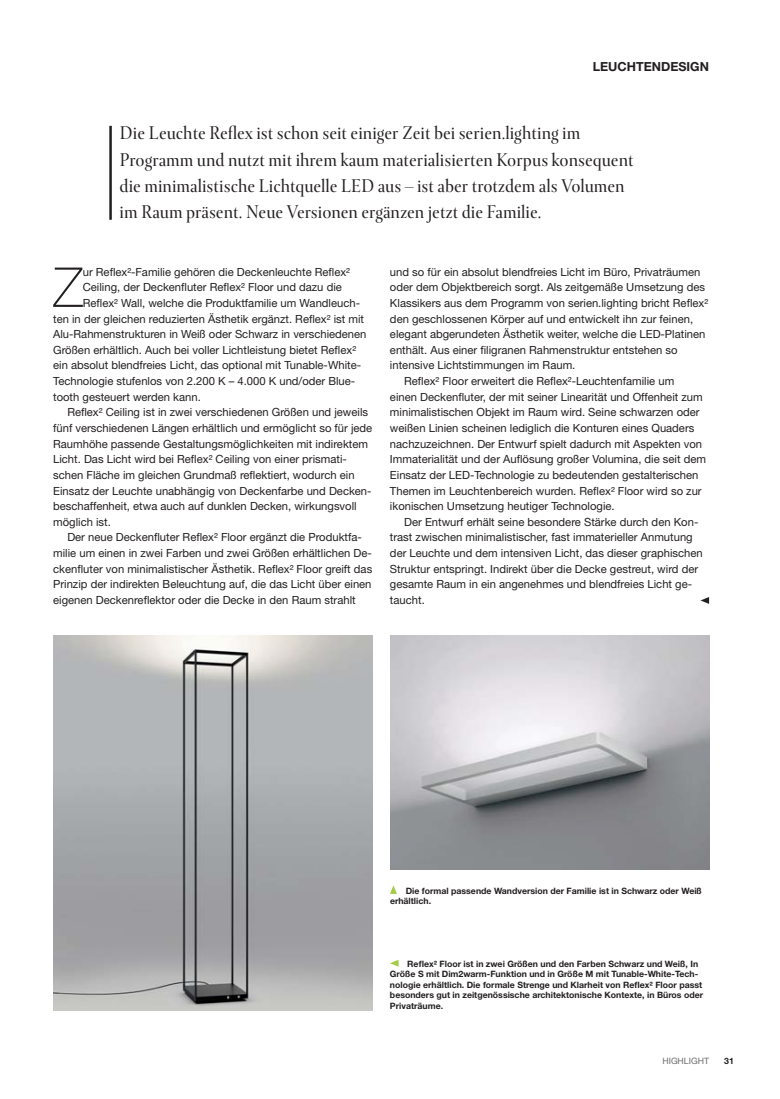
<style>
.page{position:relative;width:780px;height:1099px;background:#fff}
.page>*{position:absolute;margin:0;border:0;box-sizing:border-box;transform-origin:0 0}
.t1{font:100 55px "Helvetica Neue LT Std";color:#231f20}
.t2{font:18.75px/26.2px "Levato Std";color:#231f20}
.t3{font:700 12.5px "Helvetica Neue LT Std";color:#231f20}
.t4{font:11.25px "Helvetica Neue LT Std";color:#231f20}
.t5{font:700 8.75px/10.5px "Helvetica Neue LT Std";color:#231f20}
.t6{font:8.75px "Helvetica Neue LT Std";color:#6d6e70}
</style>
<div class="page">
<hr style="left:109px;top:126px;width:3px;height:94px;background:#231f20">
<svg style="left:700px;top:597px;width:9px;height:7px"></svg>
<svg style="left:390px;top:885px;width:7px;height:8px"></svg>
<svg style="left:390px;top:960px;width:8px;height:6px"></svg>
<img style="left:53px;top:635px;width:319px;height:375px">
<img style="left:390px;top:635px;width:319px;height:234px">
<p class="t3" style="left:592px;top:62px;width:118px">LEUCHTENDESIGN</p>
<p class="t2" style="left:120px;top:122px;width:515px">Die Leuchte Reflex ist schon seit einiger Zeit bei serien.lighting im Programm und nutzt mit ihrem kaum materialisierten Korpus konsequent die minimalistische Lichtquelle LED aus – ist aber trotzdem als Volumen im Raum präsent. Neue Versionen ergänzen jetzt die Familie.</p>
<h1 class="t1" style="left:53px;top:268px;width:31px">Z</h1>
<p class="t4" style="left:83px;top:267px;width:269px">ur Reflex2-Familie gehören die Deckenleuchte Reflex2</p>
<p class="t4" style="left:83px;top:283px;width:260px">Ceiling, der Deckenfluter Reflex2 Floor und dazu die</p>
<p class="t4" style="left:83px;top:299px;width:279px">Reflex2 Wall, welche die Produktfamilie um Wandleuch-</p>
<p class="t4" style="left:53px;top:314px;width:312px">ten in der gleichen reduzierten Ästhetik ergänzt. Reflex2 ist mit</p>
<p class="t4" style="left:53px;top:330px;width:315px">Alu-Rahmenstrukturen in Weiß oder Schwarz in verschiedenen</p>
<p class="t4" style="left:53px;top:346px;width:304px">Größen erhältlich. Auch bei voller Lichtleistung bietet Reflex2</p>
<p class="t4" style="left:53px;top:361px;width:309px">ein absolut blendfreies Licht, das optional mit Tunable-White-</p>
<p class="t4" style="left:53px;top:377px;width:303px">Technologie stufenlos von 2.200 K – 4.000 K und/oder Blue-</p>
<p class="t4" style="left:53px;top:392px;width:149px">tooth gesteuert werden kann.</p>
<p class="t4" style="left:67px;top:408px;width:302px">Reflex2 Ceiling ist in zwei verschiedenen Größen und jeweils</p>
<p class="t4" style="left:53px;top:424px;width:320px">fünf verschiedenen Längen erhältlich und ermöglicht so für jede</p>
<p class="t4" style="left:53px;top:439px;width:316px">Raumhöhe passende Gestaltungsmöglichkeiten mit indirektem</p>
<p class="t4" style="left:53px;top:455px;width:295px">Licht. Das Licht wird bei Reflex2 Ceiling von einer prismati-</p>
<p class="t4" style="left:53px;top:471px;width:303px">schen Fläche im gleichen Grundmaß reflektiert, wodurch ein</p>
<p class="t4" style="left:53px;top:486px;width:320px">Einsatz der Leuchte unabhängig von Deckenfarbe und Decken-</p>
<p class="t4" style="left:53px;top:502px;width:305px">beschaffenheit, etwa auch auf dunklen Decken, wirkungsvoll</p>
<p class="t4" style="left:53px;top:517px;width:59px">möglich ist.</p>
<p class="t4" style="left:67px;top:533px;width:296px">Der neue Deckenfluter Reflex2 Floor ergänzt die Produktfa-</p>
<p class="t4" style="left:53px;top:549px;width:320px">milie um einen in zwei Farben und zwei Größen erhältlichen De-</p>
<p class="t4" style="left:53px;top:564px;width:320px">ckenfluter von minimalistischer Ästhetik. Reflex2 Floor greift das</p>
<p class="t4" style="left:53px;top:580px;width:320px">Prinzip der indirekten Beleuchtung auf, die das Licht über einen</p>
<p class="t4" style="left:53px;top:596px;width:304px">eigenen Deckenreflektor oder die Decke in den Raum strahlt</p>
<p class="t4" style="left:390px;top:267px;width:312px">und so für ein absolut blendfreies Licht im Büro, Privaträumen</p>
<p class="t4" style="left:390px;top:283px;width:316px">oder dem Objektbereich sorgt. Als zeitgemäße Umsetzung des</p>
<p class="t4" style="left:390px;top:299px;width:319px">Klassikers aus dem Programm von serien.lighting bricht Reflex2</p>
<p class="t4" style="left:390px;top:314px;width:304px">den geschlossenen Körper auf und entwickelt ihn zur feinen,</p>
<p class="t4" style="left:390px;top:330px;width:317px">elegant abgerundeten Ästhetik weiter, welche die LED-Platinen</p>
<p class="t4" style="left:390px;top:346px;width:289px">enthält. Aus einer filigranen Rahmenstruktur entstehen so</p>
<p class="t4" style="left:390px;top:361px;width:187px">intensive Lichtstimmungen im Raum.</p>
<p class="t4" style="left:404px;top:377px;width:271px">Reflex2 Floor erweitert die Reflex2-Leuchtenfamilie um</p>
<p class="t4" style="left:390px;top:393px;width:314px">einen Deckenfluter, der mit seiner Linearität und Offenheit zum</p>
<p class="t4" style="left:390px;top:408px;width:311px">minimalistischen Objekt im Raum wird. Seine schwarzen oder</p>
<p class="t4" style="left:390px;top:424px;width:306px">weißen Linien scheinen lediglich die Konturen eines Quaders</p>
<p class="t4" style="left:390px;top:439px;width:313px">nachzuzeichnen. Der Entwurf spielt dadurch mit Aspekten von</p>
<p class="t4" style="left:390px;top:455px;width:317px">Immaterialität und der Auflösung großer Volumina, die seit dem</p>
<p class="t4" style="left:390px;top:471px;width:310px">Einsatz der LED-Technologie zu bedeutenden gestalterischen</p>
<p class="t4" style="left:390px;top:486px;width:313px">Themen im Leuchtenbereich wurden. Reflex2 Floor wird so zur</p>
<p class="t4" style="left:390px;top:502px;width:226px">ikonischen Umsetzung heutiger Technologie.</p>
<p class="t4" style="left:404px;top:518px;width:296px">Der Entwurf erhält seine besondere Stärke durch den Kon-</p>
<p class="t4" style="left:390px;top:533px;width:304px">trast zwischen minimalistischer, fast immaterieller Anmutung</p>
<p class="t4" style="left:390px;top:549px;width:314px">der Leuchte und dem intensiven Licht, das dieser graphischen</p>
<p class="t4" style="left:390px;top:564px;width:309px">Struktur entspringt. Indirekt über die Decke gestreut, wird der</p>
<p class="t4" style="left:390px;top:580px;width:303px">gesamte Raum in ein angenehmes und blendfreies Licht ge-</p>
<p class="t4" style="left:390px;top:596px;width:36px">taucht.</p>
<p class="t5" style="left:390px;top:886px;width:313px;text-indent:16px">Die formal passende Wandversion der Familie ist in Schwarz oder Weiß erhältlich.</p>
<p class="t5" style="left:390px;top:959px;width:315px;text-indent:17px">Reflex² Floor ist in zwei Größen und den Farben Schwarz und Weiß, In Größe S mit Dim2warm-Funktion und in Größe M mit Tunable-White-Tech&shy;nologie erhältlich. Die formale Strenge und Klarheit von Reflex² Floor passt besonders gut in zeitgenössische architektonische Kontexte, in Büros oder Privaträume.</p>
<p class="t6" style="left:662px;top:1057px;width:48px">HIGHLIGHT</p>
<p class="t5" style="left:724px;top:1056px;width:11px">31</p>
</div>
